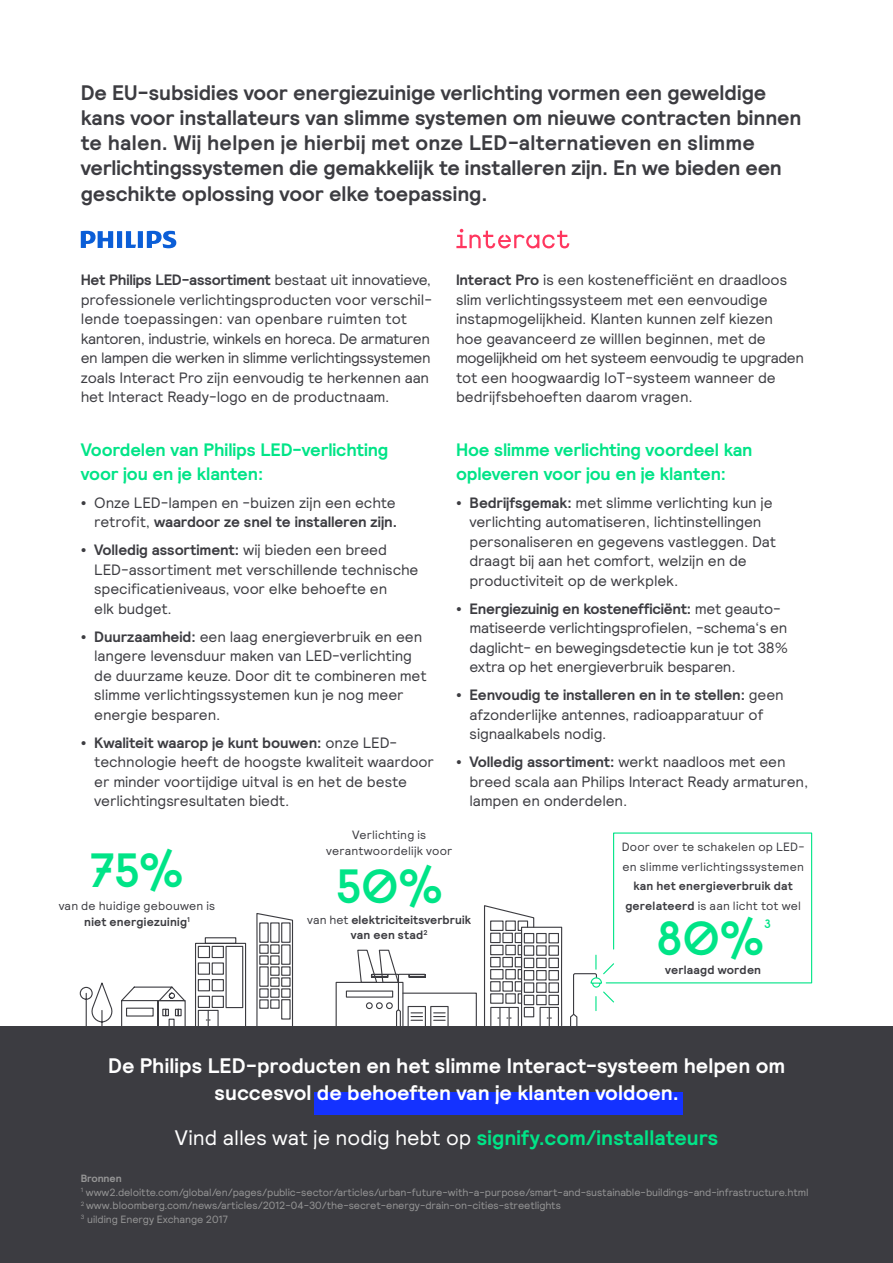
<style>
.page{position:relative;width:893px;height:1263px;background:#fff}
.page>*{position:absolute;margin:0;border:0;box-sizing:border-box;transform-origin:0 0}
.t1{font:600 48px "Signify Raisonne";color:#00e487}
.t2{font:700 21px/25.2px "Signify Relative";letter-spacing:-.005em;color:#3c3c41}
.t3{font:700 21px/27.3px "Signify Relative";color:#fff;text-align:center}
.t4{font:21px "Signify Relative";color:#fff}
.t5{font:700 18px/23.4px "Signify Relative";letter-spacing:-.01em;color:#00e487}
.t6{font:15px/19.5px "Signify Relative";letter-spacing:-.01em;color:#3c3c41}
.t7{font:600 12.3px "Signify Raisonne";color:#00e487}
.t8{font:12px/15.6px "Signify Relative";letter-spacing:.02em;color:#3c3c41;text-align:center}
.t9{font:700 12px/19.5px "Signify Relative";letter-spacing:.015em;color:#3c3c41;text-align:center}
.t10{font:10.5px/13.5px "Signify Relative";letter-spacing:-.01em;color:#969696}
.s1{font-weight:700}
.s2{font-weight:400}
.s3{font-weight:700;color:#00e487}
</style>
<div class="page">
<div style="left:0;top:1026px;width:893px;height:237px;background:#3c3c41"></div>
<div style="left:315px;top:1092px;width:368px;height:22px;background:#1432ff"></div>
<svg style="left:456px;top:229px;width:113px;height:19px"></svg>
<svg style="left:81px;top:231px;width:95px;height:17px"></svg>
<div style="left:195px;top:943px;width:51px;height:84px;border:1px solid #3c3c41"></div>
<div style="left:205px;top:937px;width:31px;height:7px;border:1px solid #3c3c41"></div>
<div style="left:198px;top:996px;width:12px;height:12px;border:1px solid #3c3c41"></div>
<div style="left:212px;top:996px;width:12px;height:12px;border:1px solid #3c3c41"></div>
<div style="left:198px;top:979px;width:12px;height:12px;border:1px solid #3c3c41"></div>
<div style="left:212px;top:979px;width:12px;height:12px;border:1px solid #3c3c41"></div>
<div style="left:198px;top:962px;width:12px;height:13px;border:1px solid #3c3c41"></div>
<div style="left:212px;top:962px;width:12px;height:13px;border:1px solid #3c3c41"></div>
<div style="left:198px;top:946px;width:12px;height:12px;border:1px solid #3c3c41"></div>
<div style="left:212px;top:946px;width:12px;height:12px;border:1px solid #3c3c41"></div>
<div style="left:226px;top:946px;width:17px;height:62px;border:1px solid #3c3c41"></div>
<div style="left:198px;top:1010px;width:21px;height:17px;border:1px solid #3c3c41"></div>
<svg style="left:206px;top:1010px;width:4px;height:17px"></svg>
<svg style="left:256px;top:913px;width:38px;height:113px"></svg>
<div style="left:259px;top:944px;width:10px;height:10px;border:1px solid #3c3c41"></div>
<div style="left:270px;top:944px;width:10px;height:10px;border:1px solid #3c3c41"></div>
<div style="left:259px;top:955px;width:10px;height:10px;border:1px solid #3c3c41"></div>
<div style="left:270px;top:955px;width:10px;height:10px;border:1px solid #3c3c41"></div>
<div style="left:281px;top:944px;width:10px;height:21px;border:1px solid #3c3c41"></div>
<div style="left:281px;top:922px;width:10px;height:21px;border:1px solid #3c3c41"></div>
<div style="left:270px;top:922px;width:10px;height:21px;border:1px solid #3c3c41"></div>
<div style="left:259px;top:922px;width:10px;height:21px;border:1px solid #3c3c41"></div>
<div style="left:259px;top:966px;width:10px;height:21px;border:1px solid #3c3c41"></div>
<div style="left:270px;top:966px;width:10px;height:10px;border:1px solid #3c3c41"></div>
<div style="left:281px;top:966px;width:10px;height:10px;border:1px solid #3c3c41"></div>
<div style="left:270px;top:977px;width:10px;height:10px;border:1px solid #3c3c41"></div>
<div style="left:281px;top:977px;width:10px;height:10px;border:1px solid #3c3c41"></div>
<div style="left:259px;top:988px;width:10px;height:10px;border:1px solid #3c3c41"></div>
<div style="left:270px;top:988px;width:10px;height:10px;border:1px solid #3c3c41"></div>
<div style="left:281px;top:988px;width:10px;height:10px;border:1px solid #3c3c41"></div>
<div style="left:259px;top:999px;width:10px;height:10px;border:1px solid #3c3c41"></div>
<div style="left:270px;top:999px;width:10px;height:10px;border:1px solid #3c3c41"></div>
<div style="left:281px;top:999px;width:10px;height:20px;border:1px solid #3c3c41"></div>
<div style="left:336px;top:982px;width:67px;height:45px;border:1px solid #3c3c41"></div>
<svg style="left:357px;top:949px;width:120px;height:78px"></svg>
<svg style="left:484px;top:905px;width:79px;height:121px"></svg>
<svg style="left:79px;top:982px;width:107px;height:44px"></svg>
<svg style="left:570px;top:832px;width:243px;height:194px"></svg>
<p class="t2" style="left:81px;top:80px;width:722px">De EU-subsidies voor energiezuinige verlichting vormen een geweldige kans voor installateurs van slimme systemen om nieuwe contracten binnen te halen. Wij helpen je hierbij met onze LED-alternatieven en slimme verlichtingssystemen die gemakkelijk te installeren zijn. En we bieden een geschikte oplossing voor elke toepassing.</p>
<p class="t6" style="left:81px;top:270px;width:353px"><span class="s1">Het Philips LED-assortiment</span> bestaat uit innovatieve, professionele verlichtingsproducten voor verschil&shy;lende toepassingen: van openbare ruimten tot kantoren, industrie, winkels en horeca. De armaturen en lampen die werken in slimme verlichtingssystemen zoals Interact Pro zijn eenvoudig te herkennen aan het Interact Ready-logo en de productnaam.</p>
<p class="t6" style="left:456px;top:270px;width:349px"><span class="s1">Interact Pro</span> is een kostenefficiënt en draadloos slim verlichtingssysteem met een eenvoudige instapmogelijkheid. Klanten kunnen zelf kiezen<br>hoe geavanceerd ze willlen beginnen, met de mogelijkheid om het systeem eenvoudig te upgraden tot een hoogwaardig IoT-systeem wanneer de bedrijfsbehoeften daarom vragen.</p>
<p class="t5" style="left:81px;top:438px;width:309px">Voordelen van Philips LED-verlichting voor jou en je klanten:</p>
<p class="t6" style="left:81px;top:492px;width:318px;text-align:right"><span class="s1">•</span> Onze LED-lampen en -buizen zijn een echte retrofit, <span class="s1">waardoor ze snel te installeren zijn.</span></p>
<p class="t6" style="left:94px;top:539px;width:326px;text-indent:-13px"><span class="s1">• Volledig assortiment:</span> wij bieden een breed LED-assortiment met verschillende technische specificatieniveaus, voor elke behoefte en<br>elk budget.</p>
<p class="t6" style="left:94px;top:626px;width:334px;text-indent:-14px"><span class="s1">• Duurzaamheid:</span> een laag energieverbruik en een langere levensduur maken van LED-verlichting de duurzame keuze. Door dit te combineren met slimme verlichtingssystemen kun je nog meer energie besparen.</p>
<p class="t6" style="left:94px;top:732px;width:341px;text-indent:-14px"><span class="s1">• Kwaliteit waarop je kunt bouwen:</span> onze LED&shy;technologie heeft de hoogste kwaliteit waardoor er minder voortijdige uitval is en het de beste verlichtingsresultaten biedt.</p>
<p class="t5" style="left:456px;top:438px;width:298px">Hoe slimme verlichting voordeel kan opleveren voor jou en je klanten:</p>
<p class="t6" style="left:470px;top:492px;width:308px;text-indent:-14px"><span class="s1">• Bedrijfsgemak:</span> met slimme verlichting kun je verlichting automatiseren, lichtinstellingen personaliseren en gegevens vastleggen. Dat draagt bij aan het comfort, welzijn en de productiviteit op de werkplek.</p>
<p class="t6" style="left:470px;top:598px;width:320px;text-indent:-14px"><span class="s1">• Energiezuinig en kostenefficiënt:</span> met geauto--- matiseerde verlichtingsprofielen, -schema‘s en daglicht- en bewegingsdetectie kun je tot 38% extra op het energieverbruik besparen.</p>
<p class="t6" style="left:470px;top:684px;width:316px;text-indent:-14px"><span class="s1">• Eenvoudig te installeren en in te stellen:</span> geen afzonderlijke antennes, radioapparatuur of signaalkabels nodig.</p>
<p class="t6" style="left:470px;top:751px;width:340px;text-indent:-14px"><span class="s1">• Volledig assortiment:</span> werkt naadloos met een breed scala aan Philips Interact Ready armaturen, lampen en onderdelen.</p>
<h1 class="t1" style="left:90px;top:839px;width:96px">75%</h1>
<p class="t8" style="left:59px;top:898px;width:158px">van de huidige gebouwen is <span class="s1">niet energiezuinig</span><sup>1</sup></p>
<p class="t8" style="left:326px;top:827px;width:128px">Verlichting is verantwoordelijk voor</p>
<h1 class="t1" style="left:335px;top:855px;width:110px">50%</h1>
<p class="t9" style="left:351px;top:925px;width:78px">van een stad<sup>2</sup></p>
<p class="t9" style="left:307px;top:910px;width:165px"><span class="s2">van het</span> elektriciteitsverbruik</p>
<p class="t8" style="left:622px;top:837px;width:184px;line-height:19.5px;text-align:left">Door over te schakelen op LED&shy;en slimme verlichtingssystemen</p>
<p class="t9" style="left:625px;top:876px;width:177px">kan het energieverbruik dat gerelateerd <span class="s2">is aan licht tot wel</span></p>
<h1 class="t1" style="left:655px;top:907px;width:111px">80%</h1>
<p class="t7" style="left:764px;top:916px;width:8px">3</p>
<p class="t9" style="left:665px;top:960px;width:97px">verlaagd worden</p>
<h2 class="t3" style="left:108px;top:1052px;width:679px">De Philips LED-producten en het slimme Interact-systeem helpen om succesvol de behoeften van je klanten voldoen.</h2>
<h2 class="t4" style="left:175px;top:1123px;width:545px">Vind alles wat je nodig hebt op <span class="s3">signify.com/installateurs</span></h2>
<p class="t10" style="left:81px;top:1171px;width:729px"><span class="s1">Bronnen<br></span><sup>1</sup> www2.deloitte.com/global/en/pages/public-sector/articles/urban-future-with-a-purpose/smart-and-sustainable-buildings-and-infrastructure.html <sup>2</sup> www.bloomberg.com/news/articles/2012-04-30/the-secret-energy-drain-on-cities-streetlights<br><sup>3</sup> uilding Energy Exchange 2017</p>
</div>
